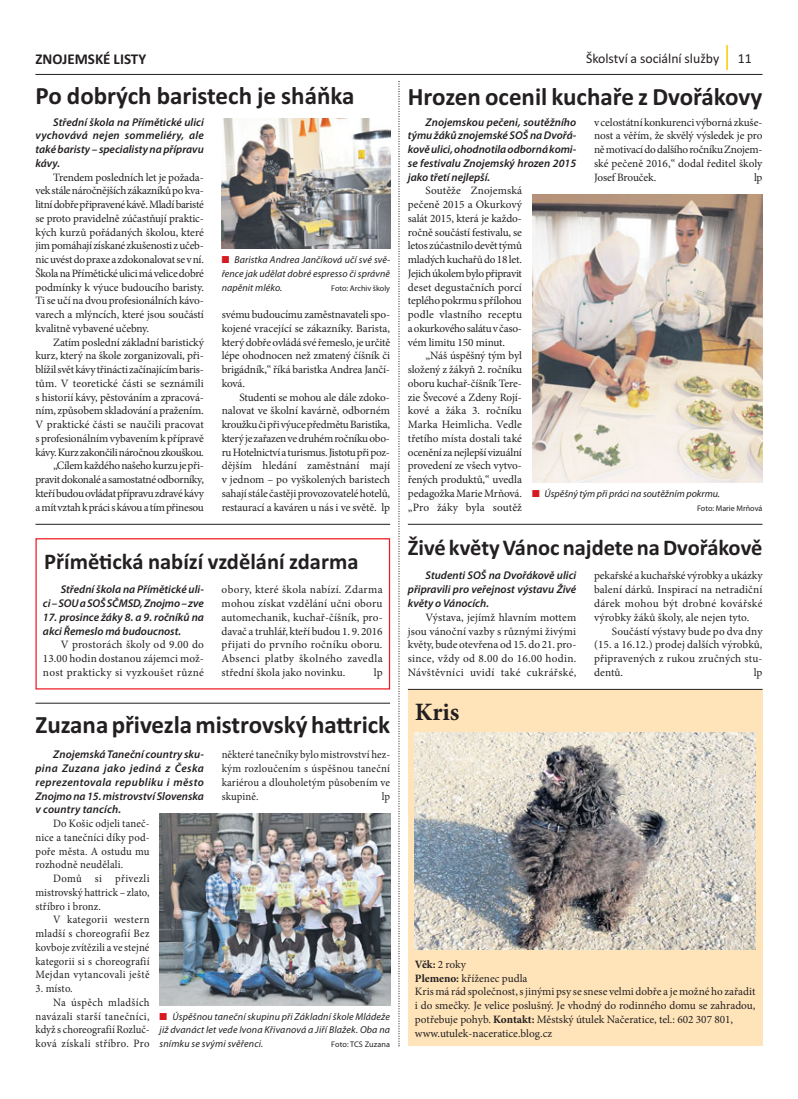
<style>
.page{position:relative;width:798px;height:1099px;background:#fff}
.page>*{position:absolute;margin:0;border:0;box-sizing:border-box;transform-origin:0 0}
.t1{font:700 25px "Calibri";color:#231f20}
.t2{font:700 25px "Minion Pro";color:#231f20}
.t3{font:700 22.5px "Calibri";color:#231f20}
.t4{font:700 15px "Calibri";color:#231f20}
.t5{font:13.75px "Calibri";color:#231f20}
.t6{font:11.25px/13.8px "Minion Pro";color:#231f20;text-align:justify}
.t7{font:italic 600 11.25px/13.8px "Myriad Pro";color:#231f20;text-align:justify}
.t8{font:11.25px/13.8px "Minion Pro";letter-spacing:-.02em;color:#231f20;text-align:right}
.t9{font:11.25px/13.8px "Minion Pro";color:#231f20;text-align:justify;scale:.95 1}
.t10{font:11.25px "Minion Pro";letter-spacing:.035em;color:#231f20;scale:.95 1}
.t11{font:italic 10px/13.8px "Myriad Pro";letter-spacing:.01em;color:#231f20;text-align:justify}
.t12{font:8.12px "Myriad Pro";color:#231f20}
.s1{color:#d71920}
.s2{font-weight:700}
</style>
<div class="page">
<svg style="left:726px;top:45px;width:1px;height:25px"></svg>
<hr style="left:35px;top:74px;width:727px;height:1px;background:#231f20">
<div style="left:407px;top:689px;width:355px;height:356px;background:#ffe4ba"></div>
<img style="left:415px;top:732px;width:340px;height:217px">
<hr style="left:407px;top:689px;width:355px;height:1px;background:#231f20">
<svg style="left:398px;top:81px;width:1px;height:965px"></svg>
<img style="left:221px;top:119px;width:169px;height:130px">
<img style="left:532px;top:195px;width:230px;height:287px">
<hr style="left:407px;top:524px;width:355px;height:1px;background:#231f20">
<hr style="left:35px;top:524px;width:355px;height:1px;background:#231f20">
<div style="left:35px;top:538px;width:355px;height:151px;border:1px solid #ed1c24"></div>
<img style="left:159px;top:813px;width:231px;height:192px">
<hr style="left:35px;top:703px;width:355px;height:1px;background:#231f20">
<h3 class="t4" style="left:35px;top:54px;width:112px">ZNOJEMSKÉ LISTY</h3>
<p class="t5" style="left:586px;top:51px;width:135px">Školství a sociální služby</p>
<p class="t5" style="left:737px;top:51px;width:15px">11</p>
<h1 class="t1" style="left:35px;top:87px;width:320px">Po dobrých baristech je sháňka</h1>
<p class="t7" style="left:35px;top:116px;width:170px;text-indent:18px">Střední škola na Přímětické ulici vychovává nejen sommeliéry, ale také baristy – specialisty na přípravu kávy.</p>
<p class="t6" style="left:35px;top:171px;width:170px;text-indent:18px">Trendem posledních let je požada&shy;vek stále náročnějších zákazníků po kva&shy;litní dobře připravené kávě. Mladí baristé se proto pravidelně zúčastňují praktic&shy;kých kurzů pořádaných školou, které jim pomáhají získané zkušenosti z učeb&shy;nic uvést do praxe azdokonalovat se v ní.<br>Škola na Přímětické ulici má velice dobré podmínky k výuce budoucího baristy.<br>Ti se učí na dvou profesionálních kávo&shy;varech a mlýncích, které jsou součástí kvalitně vybavené učebny.</p>
<p class="t8" style="left:35px;top:336px;width:170px">Zatím poslední základní baristický kurz, který na škole zorganizovali, při&shy;blížil svět kávy třinácti začínajícím baris&shy;tům. V teoretické části se seznámili s historií kávy, pěstováním a zpracová&shy;ním, způsobem skladování a pražením.<br>V praktické části se naučili pracovat s profesionálním vybavením k přípravě kávy. Kurz zakončili náročnou zkouškou. „Cílem každého našeho kurzu je při&shy;pravit dokonalé asamostatné odborníky, kteří budou ovládat přípravu zdravé kávy amít vztah k práci s kávou atím přinesou</p>
<p class="t11" style="left:221px;top:254px;width:170px"><span class="s1">■</span> Baristka Andrea Jančíková učí své svě&shy;řence jak udělat dobré espresso či správně napěnit mléko.</p>
<p class="t12" style="left:331px;top:285px;width:60px">Foto: Archiv školy</p>
<p class="t6" style="left:221px;top:309px;width:170px">svému budoucímu zaměstnavateli spo&shy;kojené vracející se zákazníky. Barista, který dobře ovládá své řemeslo, je určitě lépe ohodnocen než zmatený číšník či brigádník,“ říká baristka Andrea Jančí&shy;ková.</p>
<p class="t6" style="left:221px;top:391px;width:170px;text-indent:18px">Studenti se mohou ale dále zdoko&shy;nalovat ve školní kavárně, odborném kroužku či při výuce předmětu Baristika, který je zařazen ve druhém ročníku obo&shy;ru Hotelnictví aturismus. Jistotu při poz&shy;dějším hledání zaměstnání mají v jednom – po vyškolených baristech sahají stále častěji provozovatelé hotelů, restaurací a kaváren u nás i ve světě. lp</p>
<h2 class="t3" style="left:44px;top:553px;width:315px">Přímětická nabízí vzdělání zdarma</h2>
<p class="t7" style="left:43px;top:583px;width:162px;text-align:right">Střední škola na Přímětické uli-<br>ci – SOU aSOŠ SČMSD, Znojmo – zve</p>
<p class="t7" style="left:43px;top:611px;width:162px">17. prosince žáky 8. a 9. ročníků na akci Řemeslo má budoucnost.</p>
<p class="t6" style="left:43px;top:639px;width:162px;text-indent:18px">V prostorách školy od 9.00 do 13.00 hodin dostanou zájemci mož&shy;nost prakticky si vyzkoušet různé</p>
<p class="t6" style="left:221px;top:584px;width:162px">obory, které škola nabízí. Zdarma mohou získat vzdělání učni oboru automechanik, kuchař-číšník, pro&shy;davač a truhlář, kteří budou 1. 9. 2016 přijati do prvního ročníku oboru.<br>Absenci platby školného zavedla střední škola jako novinku.</p>
<p class="t6" style="left:373px;top:666px;width:10px">lp</p>
<h1 class="t1" style="left:35px;top:716px;width:356px">Zuzana přivezla mistrovský hattrick</h1>
<p class="t7" style="left:35px;top:748px;width:170px;text-indent:18px">Znojemská Taneční country sku&shy;pina Zuzana jako jediná z Česka reprezentovala republiku i město Znojmo na 15. mistrovství Slovenska v country tancích.</p>
<p class="t9" style="left:35px;top:817px;width:122px;text-indent:18px">Do Košic odjeli taneč&shy;nice a tanečníci díky pod&shy;poře města. A ostudu mu rozhodně neudělali.</p>
<p class="t9" style="left:35px;top:872px;width:122px;text-indent:18px">Domů si přivezli mistrovský hattrick – zlato, stříbro i bronz.</p>
<p class="t9" style="left:35px;top:914px;width:122px;text-indent:18px">V kategorii western mladší s choreografií Bez kovboje zvítězili a ve stejné kategorii si s choreografií Mejdan vytancovali ještě</p>
<p class="t9" style="left:35px;top:982px;width:41px">3. místo.</p>
<p class="t10" style="left:53px;top:997px;width:103px">Na úspěch mladších</p>
<p class="t10" style="left:35px;top:1011px;width:121px">navázali starší tanečníci,</p>
<p class="t9" style="left:35px;top:1024px;width:122px">když s choreografií Rozluč-</p>
<p class="t10" style="left:35px;top:1039px;width:122px">ková získali stříbro. Pro</p>
<p class="t9" style="left:221px;top:749px;width:179px">některé tanečníky bylo mistrovství hez&shy;kým rozloučením s úspěšnou taneční kariérou a dlouholetým působením ve skupině.</p>
<p class="t9" style="left:381px;top:790px;width:10px">lp</p>
<p class="t11" style="left:159px;top:1010px;width:232px"><span class="s1">■</span> Úspěšnou taneční skupinu při Základní škole Mládeže již dvanáct let vede Ivona Křivanová a Jiří Blažek. Oba na snímku se svými svěřenci.</p>
<p class="t12" style="left:331px;top:1041px;width:60px">Foto: TCS Zuzana</p>
<h1 class="t1" style="left:407px;top:88px;width:356px">Hrozen ocenil kuchaře z Dvořákovy</h1>
<p class="t7" style="left:407px;top:116px;width:170px;text-indent:18px">Znojemskou pečeni, soutěžního týmu žáků znojemské SOŠ na Dvořá&shy;kově ulici, ohodnotila odborná komi&shy;se festivalu Znojemský hrozen 2015 jako třetí nejlepší.</p>
<p class="t6" style="left:407px;top:185px;width:116px;text-indent:18px">Soutěže Znojemská pečeně 2015 a Okurkový salát 2015, která je každo&shy;ročně součástí festivalu, se letos zúčastnilo devět týmů mladých kuchařů do 18 let.<br>Jejich úkolem bylo připravit deset degustačních porcí teplého pokrmu s přílohou podle vlastního receptu aokurkového salátu v časo&shy;vém limitu 150 minut.</p>
<p class="t6" style="left:407px;top:350px;width:116px;text-indent:18px">„Náš úspěšný tým byl složený z žákyň 2. ročníku oboru kuchař-číšník Tere&shy;zie Švecové a Zdeny Rojí&shy;kové a žáka 3. ročníku Marka Heimlicha. Vedle třetího místa dostali také ocenění za nejlepší vizuální provedení ze všech vytvo&shy;řených produktů,“ uvedla pedagožka Marie Mrňová. „Pro žáky byla soutěž</p>
<p class="t6" style="left:594px;top:116px;width:170px">v celostátní konkurenci výborná zkuše&shy;nost a věřím, že skvělý výsledek je pro ně motivací do dalšího ročníku Znojem&shy;ské pečeně 2016,“ dodal ředitel školy Josef Brouček.</p>
<p class="t6" style="left:753px;top:171px;width:10px">lp</p>
<p class="t11" style="left:531px;top:487px;width:189px"><span class="s1">■</span> Úspěšný tým při práci na soutěžním pokrmu.</p>
<p class="t12" style="left:697px;top:505px;width:67px">Foto: Marie Mrňová</p>
<h2 class="t3" style="left:407px;top:539px;width:356px">Živé květy Vánoc najdete na Dvořákově</h2>
<p class="t7" style="left:407px;top:569px;width:170px;text-indent:18px">Studenti SOŠ na Dvořákově ulici připravili pro veřejnost výstavu Živé květy o Vánocích.</p>
<p class="t6" style="left:407px;top:611px;width:170px;text-indent:18px">Výstava, jejímž hlavním mottem jsou vánoční vazby s různými živými květy, bude otevřena od 15. do 21. pro&shy;since, vždy od 8.00 do 16.00 hodin.<br>Návštěvníci uvidí také cukrářské,</p>
<p class="t6" style="left:594px;top:570px;width:170px">pekařské a kuchařské výrobky a ukázky balení dárků. Inspirací na netradiční dárek mohou být drobné kovářské výrobky žáků školy, ale nejen tyto.</p>
<p class="t6" style="left:594px;top:625px;width:170px;text-indent:18px">Součástí výstavy bude po dva dny (15. a 16.12.) prodej dalších výrobků, připravených z rukou zručných stu&shy;dentů.</p>
<p class="t6" style="left:753px;top:666px;width:10px">lp</p>
<h1 class="t2" style="left:415px;top:702px;width:46px">Kris</h1>
<p class="t6" style="left:415px;top:958px;width:342px;text-align:left"><span class="s2">Věk:</span> 2 roky<br><span class="s2">Plemeno:</span> kříženec pudla<br>Kris má rád společnost, s jinými psy se snese velmi dobře a je možné ho zařadit i do smečky. Je velice poslušný. Je vhodný do rodinného domu se zahradou, potřebuje pohyb. <span class="s2">Kontakt:</span> Městský útulek Načeratice, tel.: 602 307 801, www.utulek-naceratice.blog.cz</p>
</div>
